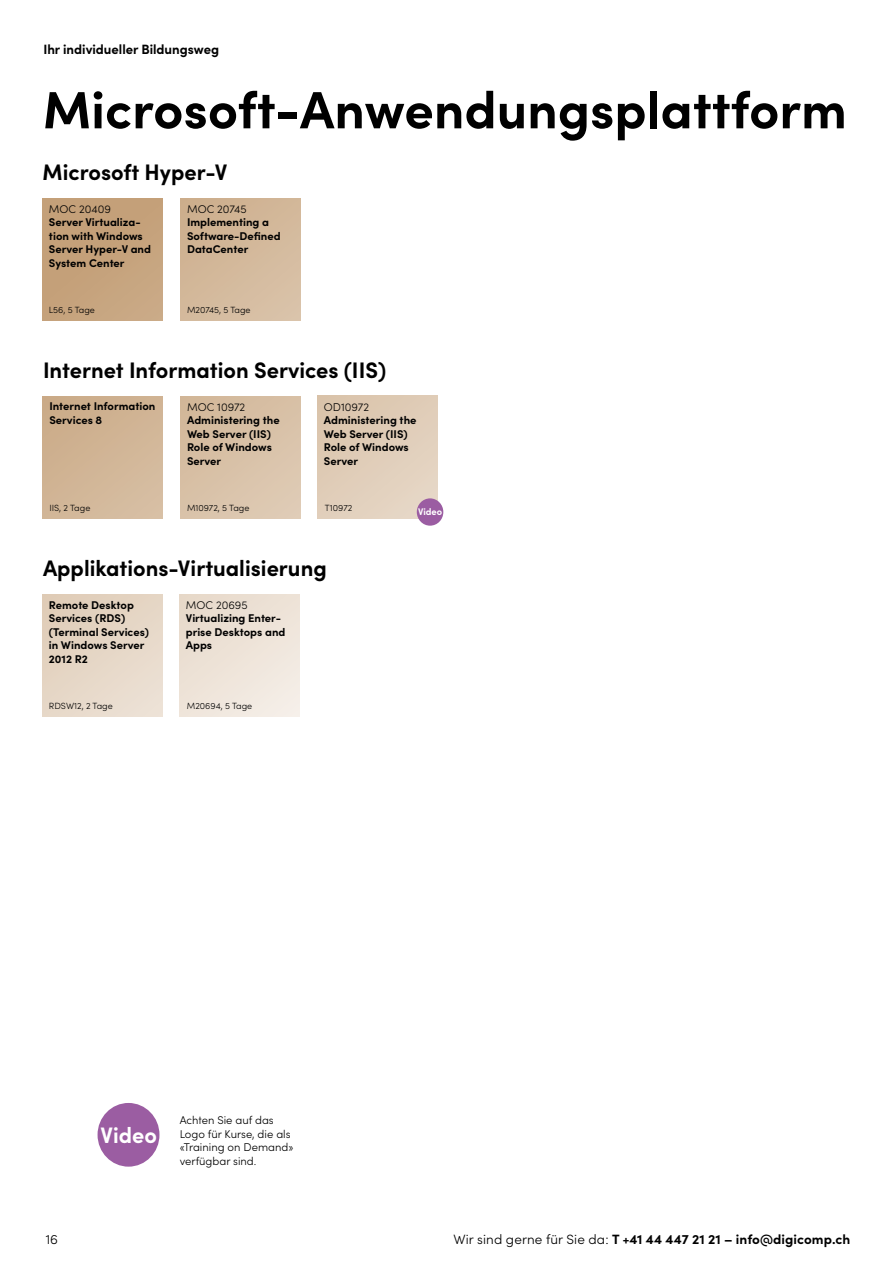
<style>
.page{position:relative;width:893px;height:1263px;background:#fff}
.page>*{position:absolute;margin:0;border:0;box-sizing:border-box;transform-origin:0 0}
.t1{font:700 52.5px "Sofia Pro";color:#000}
.t2{font:700 22.5px "Sofia Pro";color:#000}
.t3{font:700 22.35px "Sofia Pro";letter-spacing:-.005em;color:#fff}
.t4{font:700 13.5px "Sofia Pro";color:#000}
.t5{font:300 13.5px "Sofia Pro";color:#000}
.t6{font:700 11.25px/13.5px "Sofia Pro";color:#000}
.t7{font:300 11.25px/13.5px "Sofia Pro";color:#000}
.t8{font:700 9.6px "Sofia Pro";letter-spacing:-.005em;color:#fff}
.t9{font:300 9px "Sofia Pro";color:#000}
.s1{font-weight:300}
</style>
<div class="page">
<svg style="left:43px;top:198px;width:119px;height:122px;background:#c5a27c"></svg>
<svg style="left:43px;top:396px;width:120px;height:122px;background:#d0b495"></svg>
<svg style="left:181px;top:198px;width:119px;height:122px;background:#d3b89a"></svg>
<svg style="left:181px;top:396px;width:119px;height:122px;background:#d8c1a7"></svg>
<svg style="left:43px;top:594px;width:119px;height:122px;background:#e5d6c6"></svg>
<svg style="left:318px;top:396px;width:119px;height:122px;background:#e0cdb8"></svg>
<svg style="left:179px;top:594px;width:120px;height:122px;background:#ede3d8"></svg>
<div style="left:417px;top:498px;width:26px;height:28px;background:#9b5da2;border-radius:50%"></div>
<div style="left:98px;top:1103px;width:61px;height:63px;background:#9b5da2;border-radius:50%"></div>
<p class="t4" style="left:43px;top:39px;width:177px">Ihr individueller Bildungsweg</p>
<h1 class="t1" style="left:43px;top:69px;width:805px">Microsoft-Anwendungsplattform</h1>
<h2 class="t2" style="left:43px;top:155px;width:186px">Microsoft Hyper-V</h2>
<p class="t7" style="left:49px;top:201px;width:64px">MOC 20409</p>
<p class="t6" style="left:49px;top:215px;width:104px">Server Virtualiza&shy;tion with Windows<br>Server Hyper-V and<br>System Center</p>
<p class="t9" style="left:49px;top:304px;width:47px">L56, 5 Tage</p>
<p class="t7" style="left:187px;top:201px;width:61px">MOC 20745</p>
<p class="t6" style="left:187px;top:215px;width:95px">Implementing a<br>Software-Defined<br>DataCenter</p>
<p class="t9" style="left:187px;top:304px;width:65px">M20745, 5 Tage</p>
<h2 class="t2" style="left:43px;top:353px;width:345px">Internet Information Services (IIS)</h2>
<p class="t6" style="left:49px;top:399px;width:108px">Internet Information<br>Services 8</p>
<p class="t9" style="left:49px;top:502px;width:43px">IIS, 2 Tage</p>
<p class="t7" style="left:187px;top:399px;width:60px">MOC 10972</p>
<p class="t6" style="left:187px;top:412px;width:94px">Administering the<br>Web Server (IIS)<br>Role of Windows<br>Server</p>
<p class="t9" style="left:187px;top:502px;width:64px">M10972, 5 Tage</p>
<p class="t7" style="left:324px;top:399px;width:47px">OD10972</p>
<p class="t6" style="left:324px;top:412px;width:94px">Administering the<br>Web Server (IIS)<br>Role of Windows<br>Server</p>
<p class="t9" style="left:325px;top:502px;width:29px">T10972</p>
<p class="t8" style="left:418px;top:505px;width:26px">Video</p>
<h2 class="t2" style="left:43px;top:551px;width:285px">Applikations-Virtualisierung</h2>
<p class="t6" style="left:49px;top:597px;width:102px">Remote Desktop<br>Services (RDS) (Terminal Services) in Windows Server<br>2012 R2</p>
<p class="t9" style="left:49px;top:700px;width:65px">RDSW12, 2 Tage</p>
<p class="t7" style="left:186px;top:597px;width:63px">MOC 20695</p>
<p class="t6" style="left:186px;top:610px;width:101px">Virtualizing Enter&shy;prise Desktops and<br>Apps</p>
<p class="t9" style="left:187px;top:700px;width:67px">M20694, 5 Tage</p>
<h3 class="t3" style="left:100px;top:1117px;width:58px">Video</h3>
<p class="t7" style="left:180px;top:1113px;width:115px">Achten Sie auf das<br>Logo für Kurse, die als «Training on Demand» verfügbar sind.</p>
<p class="t5" style="left:46px;top:1230px;width:14px">16</p>
<p class="t4" style="left:454px;top:1229px;width:398px"><span class="s1">Wir sind gerne für Sie da:</span> T +41 44 447 21 21 – info@digicomp.ch</p>
</div>
